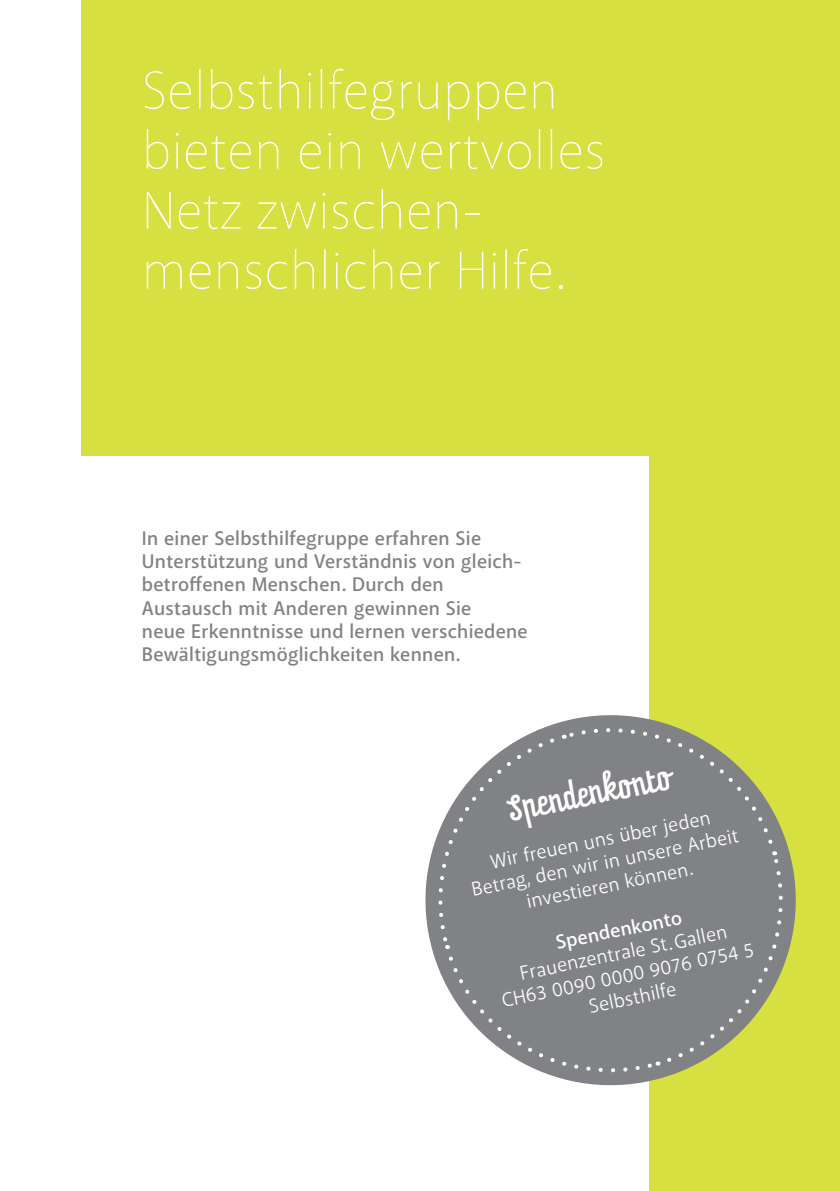
<style>
.page{position:relative;width:840px;height:1191px;background:#fff}
.page>*{position:absolute;margin:0;border:0;box-sizing:border-box;transform-origin:0 0}
.t1{font:100 54px/60px "Akagi";letter-spacing:.01em;color:#fff}
.t2{font:30px "Prater Script One";color:#fff}
.t3{font:600 20px/23px "Akagi";letter-spacing:.015em;color:#808285}
.t4{font:20px/23px "Akagi";color:#fff;text-align:center}
.t5{font:600 20px "Akagi";color:#fff}
</style>
<div class="page">
<div style="left:81px;top:0;width:758px;height:1191px;background:#d6e040"></div>
<div style="left:0;top:456px;width:648px;height:735px;background:#fff"></div>
<svg style="left:425px;top:714px;width:371px;height:372px"></svg>
<h1 class="t1" style="left:142px;top:59px;width:464px">Selbsthilfegruppen bieten ein wertvolles<br>Netz zwischen&shy;menschlicher Hilfe.</h1>
<p class="t3" style="left:142px;top:527px;width:387px">In einer Selbsthilfegruppe erfahren Sie Unterstützung und Verständnis von gleich&shy;betroffenen Menschen. Durch den Austausch mit Anderen gewinnen Sie<br>neue Erkenntnisse und lernen verschiedene Bewältigungsmöglichkeiten kennen.</p>
<h2 class="t2" style="left:505px;top:789px;width:168px;rotate:-11deg">Spendenkonto</h2>
<p class="t4" style="left:464px;top:856px;width:273px;rotate:-12deg">Wir freuen uns über jeden<br>Betrag, den wir in unsere Arbeit investieren können.</p>
<p class="t5" style="left:553px;top:931px;width:130px;rotate:-12deg">Spendenkonto</p>
<p class="t4" style="left:494px;top:967px;width:258px;rotate:-12deg">Frauenzentrale St. Gallen<br>CH63 0090 0000 9076 0754 5<br>Selbsthilfe</p>
</div>
